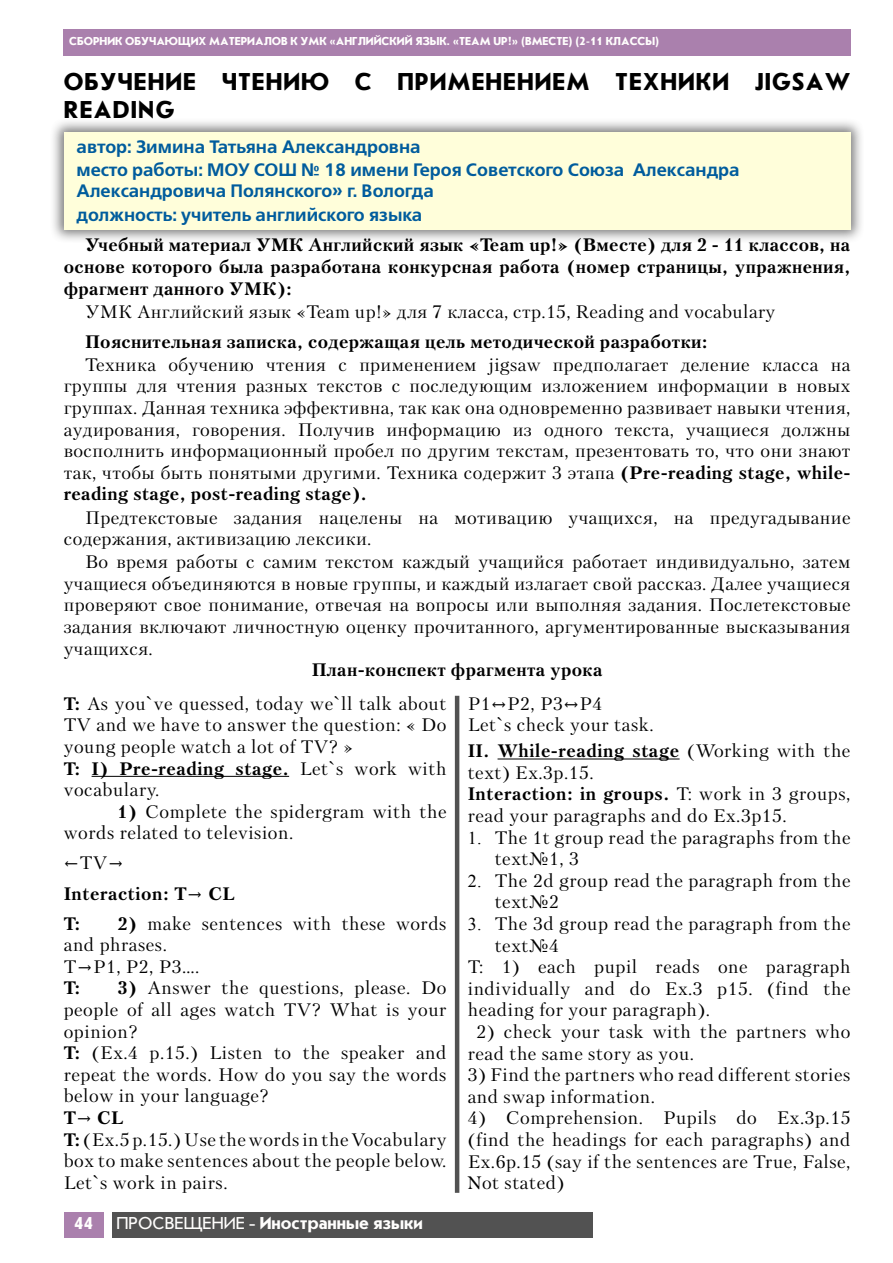
<style>
.page{position:relative;width:893px;height:1263px;background:#fff}
.page>*{position:absolute;margin:0;border:0;box-sizing:border-box;transform-origin:0 0}
.t1{font:700 25.5px/28.5px "Journal Sans C";letter-spacing:.04em;color:#000}
.t2{font:18px/21.6px "Petersburg C San Pin";letter-spacing:.03em;color:#000}
.t3{font:700 18px/21.6px "Petersburg C San Pin";letter-spacing:.02em;color:#000;text-align:justify}
.t4{font:700 18px/22.6px "Free Set C";color:#005c9d}
.t5{font:700 18px "Journal Sans C";color:#fffefd}
.t6{font:18px "Petersburg A San Pin";color:#000}
.t7{font:700 12px "Journal Sans C";color:#fffefd}
.s1{font-weight:700}
.s2{font-family:"Times New Roman"}
.s3{font-weight:400}
</style>
<div class="page">
<div style="left:64px;top:1212px;width:40px;height:25px;background:#aa80ad"></div>
<div style="left:64px;top:30px;width:787px;height:26px;background:#aa80ad"></div>
<div style="left:112px;top:1212px;width:481px;height:25px;background:#525252"></div>
<div style="left:50px;top:118px;width:814px;height:126px;background:#525252;opacity:.75"></div>
<div style="left:64px;top:132px;width:786px;height:98px;background:#fffeda"></div>
<hr style="left:92px;top:776px;width:197px;height:1px;background:#000">
<hr style="left:498px;top:758px;width:182px;height:1px;background:#000">
<hr style="left:455px;top:696px;width:4px;height:497px;background:#525252">
<p class="t7" style="left:69px;top:35px;width:592px">СБОРНИК ОБУЧАЮЩИХ МАТЕРИАЛОВ К УМК «АНГЛИЙСКИЙ ЯЗЫК. «TEAM UP!» (ВМЕСТЕ) (2-11 КЛАССЫ)</p>
<h1 class="t1" style="left:64px;top:68px;width:788px">ОБУЧЕНИЕ ЧТЕНИЮ С ПРИМЕНЕНИЕМ ТЕХНИКИ JIGSAW<br>READING</h1>
<p class="t4" style="left:77px;top:136px;width:665px">автор: Зимина Татьяна Александровна<br>место работы: МОУ СОШ № 18 имени Героя Советского Союза Александра Александровича Полянского» г. Вологда<br>должность: учитель английского языка</p>
<p class="t3" style="left:64px;top:234px;width:788px;text-indent:21px">Учебный материал УМК Английский язык «Team up!» (Вместе) для 2 - 11 классов, на основе которого была разработана конкурсная работа (номер страницы, упражнения, фрагмент данного УМК):</p>
<p class="t2" style="left:85px;top:300px;width:692px">УМК Английский язык «Team up!» для 7 класса, стр.15, Reading and vocabulary</p>
<p class="t3" style="left:85px;top:330px;width:624px">Пояснительная записка, содержащая цель методической разработки:</p>
<p class="t2" style="left:64px;top:353px;width:788px;text-align:justify;text-indent:21px">Техника обучению чтения с применением jigsaw предполагает деление класса на группы для чтения разных текстов с последующим изложением информации в новых группах. Данная техника эффективна, так как она одновременно развивает навыки чтения, аудирования, говорения. Получив информацию из одного текста, учащиеся должны восполнить информационный пробел по другим текстам, презентовать то, что они знают так, чтобы быть понятыми другими. Техника содержит 3 этапа <span class="s1">(Pre-reading stage, while&shy;reading stage, post-reading stage).</span></p>
<p class="t2" style="left:64px;top:506px;width:788px;text-indent:21px">Предтекстовые задания нацелены на мотивацию учащихся, на предугадывание содержания, активизацию лексики.</p>
<p class="t2" style="left:64px;top:551px;width:788px;text-align:justify;text-indent:21px">Во время работы с самим текстом каждый учащийся работает индивидуально, затем учащиеся объединяются в новые группы, и каждый излагает свой рассказ. Далее учащиеся проверяют свое понимание, отвечая на вопросы или выполняя задания. Послетекстовые задания включают личностную оценку прочитанного, аргументированные высказывания учащихся.</p>
<p class="t2" style="left:64px;top:653px;width:540px;line-height:33.5px;text-indent:248px"><span class="s1">План-конспект фрагмента урока<br>T:</span> As you`ve quessed, today we`ll talk about</p>
<p class="t2" style="left:64px;top:714px;width:384px">TV and we have to answer the question: « Do young people watch a lot of TV? »<br><span class="s1">T: I) Pre-reading stage.</span> Let`s work with vocabulary.</p>
<p class="t2" style="left:64px;top:800px;width:384px;text-indent:54px"><span class="s1">1)</span> Complete the spidergram with the words related to television.</p>
<p class="t6" style="left:64px;top:851px;width:61px">←TV→</p>
<p class="t3" style="left:64px;top:878px;width:172px;line-height:30.2px">Interaction: T→ CL<br>T:</p>
<p class="t2" style="left:468px;top:692px;width:187px">P1↔P2, P3↔P4<br>Let`s check your task.</p>
<p class="t2" style="left:468px;top:740px;width:384px"><span class="s1">II. While-reading stage</span> (Working with the text) Ex.3p.15.<br><span class="s1">Interaction: in groups.</span> T: work in 3 groups, read your paragraphs and do Ex.3p15.</p>
<p class="t2" style="left:495px;top:826px;width:357px;text-indent:-27px"><span class="s2">1.</span> The 1t group read the paragraphs from the text№1, 3</p>
<p class="t2" style="left:495px;top:869px;width:357px;text-indent:-27px"><span class="s2">2.</span> The 2d group read the paragraph from the text№2</p>
<p class="t2" style="left:468px;top:913px;width:384px"><span class="s2">3.</span> The 3d group read the paragraph from the</p>
<p class="t2" style="left:495px;top:934px;width:66px">text№4</p>
<p class="t2" style="left:468px;top:956px;width:384px">T: 1) each pupil reads one paragraph</p>
<p class="t2" style="left:468px;top:977px;width:384px">individually and do Ex.3 p15. (find the</p>
<p class="t2" style="left:468px;top:999px;width:244px">heading for your paragraph).</p>
<p class="t2" style="left:468px;top:1021px;width:384px;text-indent:9px">2) check your task with the partners who read the same story as you.</p>
<p class="t2" style="left:468px;top:1064px;width:384px">3) Find the partners who read different stories and swap information.</p>
<p class="t2" style="left:468px;top:1107px;width:384px;text-align:justify">4) Comprehension. Pupils do Ex.3p.15 (find the headings for each paragraphs) and Ex.6p.15 (say if the sentences are True, False, Not stated)</p>
<p class="t2" style="left:64px;top:912px;width:384px;text-indent:54px"><span class="s1">2)</span> make sentences with these words and phrases.<br>T→P1, P2, P3….<br><span class="s1">T:</span></p>
<p class="t2" style="left:64px;top:977px;width:384px;text-indent:54px"><span class="s1">3)</span> Answer the questions, please. Do people of all ages watch TV? What is your opinion?<br><span class="s1">T:</span> (Ex.4 p.15.) Listen to the speaker and repeat the words. How do you say the words below in your language?<br><span class="s1">T</span>→ <span class="s1">CL<br>T:</span> (Ex.5 p.15.) Use the words in the Vocabulary box to make sentences about the people below.<br>Let`s work in pairs.</p>
<p class="t5" style="left:74px;top:1213px;width:20px">44</p>
<p class="t5" style="left:117px;top:1214px;width:308px"><span class="s3">ПРОСВЕЩЕНИЕ -</span> Иностранные языки</p>
</div>
